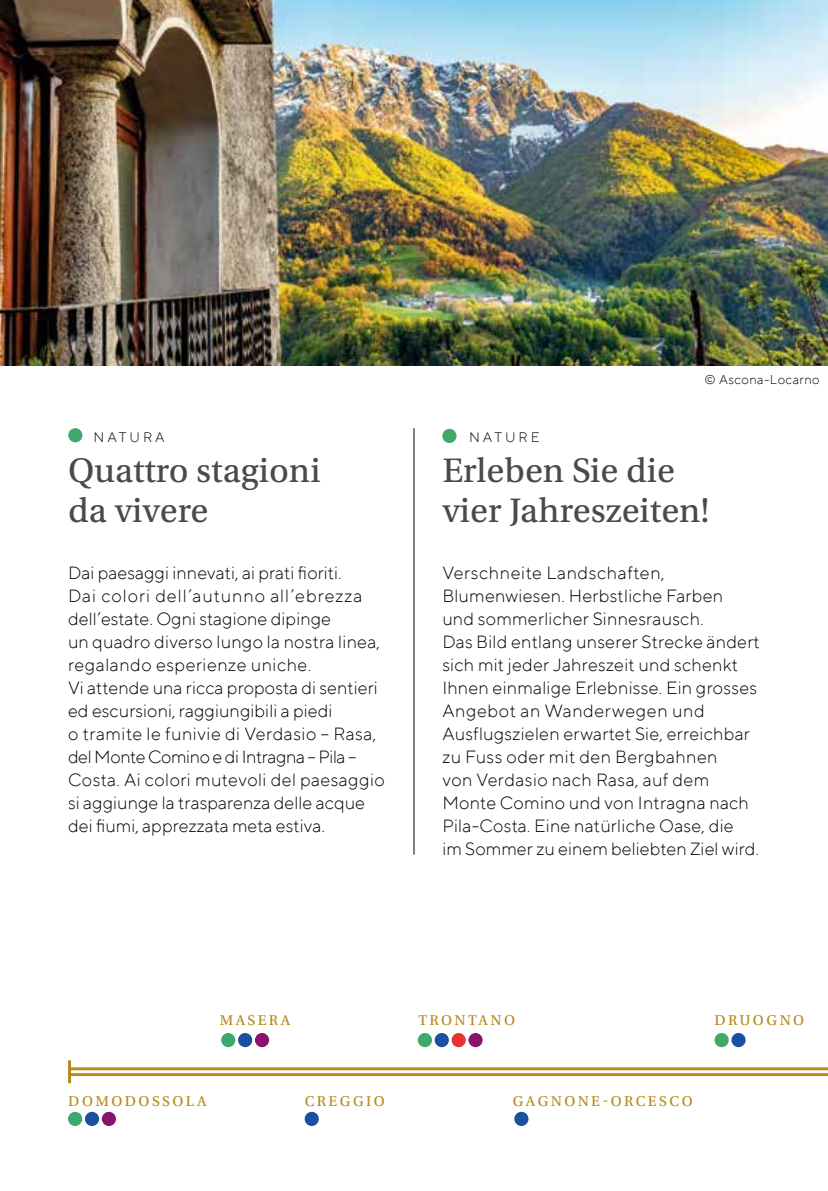
<style>
.page{position:relative;width:828px;height:1191px;background:#fff}
.page>*{position:absolute;margin:0;border:0;box-sizing:border-box;transform-origin:0 0}
.t1{font:36px/40px "Utopia Std Capt";color:#4a4a49}
.t2{font:300 18px/23px "TT Norms";letter-spacing:.01em;color:#000}
.t3{font:15px "Utopia Std Capt";letter-spacing:.16em;color:#b68a18}
.t4{font:300 14px "TT Norms";letter-spacing:.21em;color:#000}
.t5{font:300 13px "TT Norms";letter-spacing:.03em;color:#000}
</style>
<div class="page">
<hr style="left:414px;top:428px;width:1px;height:426px;background:#000">
<div style="left:68px;top:428px;width:14px;height:14px;background:#3fa96b;border-radius:50%"></div>
<div style="left:442px;top:429px;width:14px;height:14px;background:#3fa96b;border-radius:50%"></div>
<img style="left:0;top:0;width:828px;height:366px">
<hr style="left:68px;top:1060px;width:3px;height:23px;background:#b68a18">
<div style="left:714px;top:1033px;width:15px;height:14px;background:#3fa96b;border-radius:50%"></div>
<div style="left:731px;top:1033px;width:14px;height:14px;background:#1951a0;border-radius:50%"></div>
<div style="left:221px;top:1033px;width:14px;height:14px;background:#3fa96b;border-radius:50%"></div>
<div style="left:238px;top:1033px;width:14px;height:14px;background:#1951a0;border-radius:50%"></div>
<div style="left:255px;top:1033px;width:14px;height:14px;background:#8a136e;border-radius:50%"></div>
<div style="left:68px;top:1111px;width:14px;height:15px;background:#3fa96b;border-radius:50%"></div>
<div style="left:85px;top:1111px;width:14px;height:15px;background:#1951a0;border-radius:50%"></div>
<div style="left:102px;top:1111px;width:14px;height:15px;background:#8a136e;border-radius:50%"></div>
<div style="left:305px;top:1111px;width:14px;height:15px;background:#1951a0;border-radius:50%"></div>
<div style="left:514px;top:1111px;width:14px;height:15px;background:#1951a0;border-radius:50%"></div>
<hr style="left:68px;top:1067px;width:760px;height:3px;background:#b68a18">
<hr style="left:68px;top:1073px;width:760px;height:3px;background:#b68a18">
<div style="left:418px;top:1033px;width:14px;height:14px;background:#3fa96b;border-radius:50%"></div>
<div style="left:435px;top:1033px;width:14px;height:14px;background:#1951a0;border-radius:50%"></div>
<div style="left:451px;top:1033px;width:15px;height:14px;background:#e73431;border-radius:50%"></div>
<div style="left:468px;top:1033px;width:15px;height:14px;background:#8a136e;border-radius:50%"></div>
<p class="t4" style="left:94px;top:428px;width:73px">NATURA</p>
<p class="t4" style="left:469px;top:428px;width:72px">NATURE</p>
<p class="t5" style="left:704px;top:371px;width:117px">© Ascona-Locarno</p>
<h1 class="t1" style="left:68px;top:451px;width:254px">Quattro stagioni da vivere</h1>
<h1 class="t1" style="left:442px;top:451px;width:268px">Erleben Sie die vier Jahreszeiten!</h1>
<p class="t2" style="left:68px;top:560px;width:318px">Dai paesaggi innevati, ai prati fioriti.<br>Dai colori dell’autunno all’ebrezza dell’estate. Ogni stagione dipinge<br>un quadro diverso lungo la nostra linea, regalando esperienze uniche.<br>Vi attende una ricca proposta di sentieri ed escursioni, raggiungibili a piedi<br>o tramite le funivie di Verdasio – Rasa, del Monte Comino e di Intragna – Pila – Costa. Ai colori mutevoli del paesaggio si aggiunge la trasparenza delle acque dei fiumi, apprezzata meta estiva.</p>
<p class="t2" style="left:442px;top:560px;width:319px">Verschneite Landschaften, Blumenwiesen. Herbstliche Farben<br>und sommerlicher Sinnesrausch.<br>Das Bild entlang unserer Strecke ändert sich mit jeder Jahreszeit und schenkt Ihnen einmalige Erlebnisse. Ein grosses Angebot an Wanderwegen und Ausflugszielen erwartet Sie, erreichbar zu Fuss oder mit den Bergbahnen<br>von Verdasio nach Rasa, auf dem Monte Comino und von Intragna nach Pila-Costa. Eine natürliche Oase, die<br>im Sommer zu einem beliebten Ziel wird.</p>
<p class="t3" style="left:220px;top:1012px;width:72px">MASERA</p>
<p class="t3" style="left:418px;top:1012px;width:98px">TRONTANO</p>
<p class="t3" style="left:714px;top:1012px;width:91px">DRUOGNO</p>
<p class="t3" style="left:68px;top:1092px;width:140px">DOMODOSSOLA</p>
<p class="t3" style="left:305px;top:1092px;width:82px">CREGGIO</p>
<p class="t3" style="left:513px;top:1092px;width:181px">GAGNONE-ORCESCO</p>
</div>
